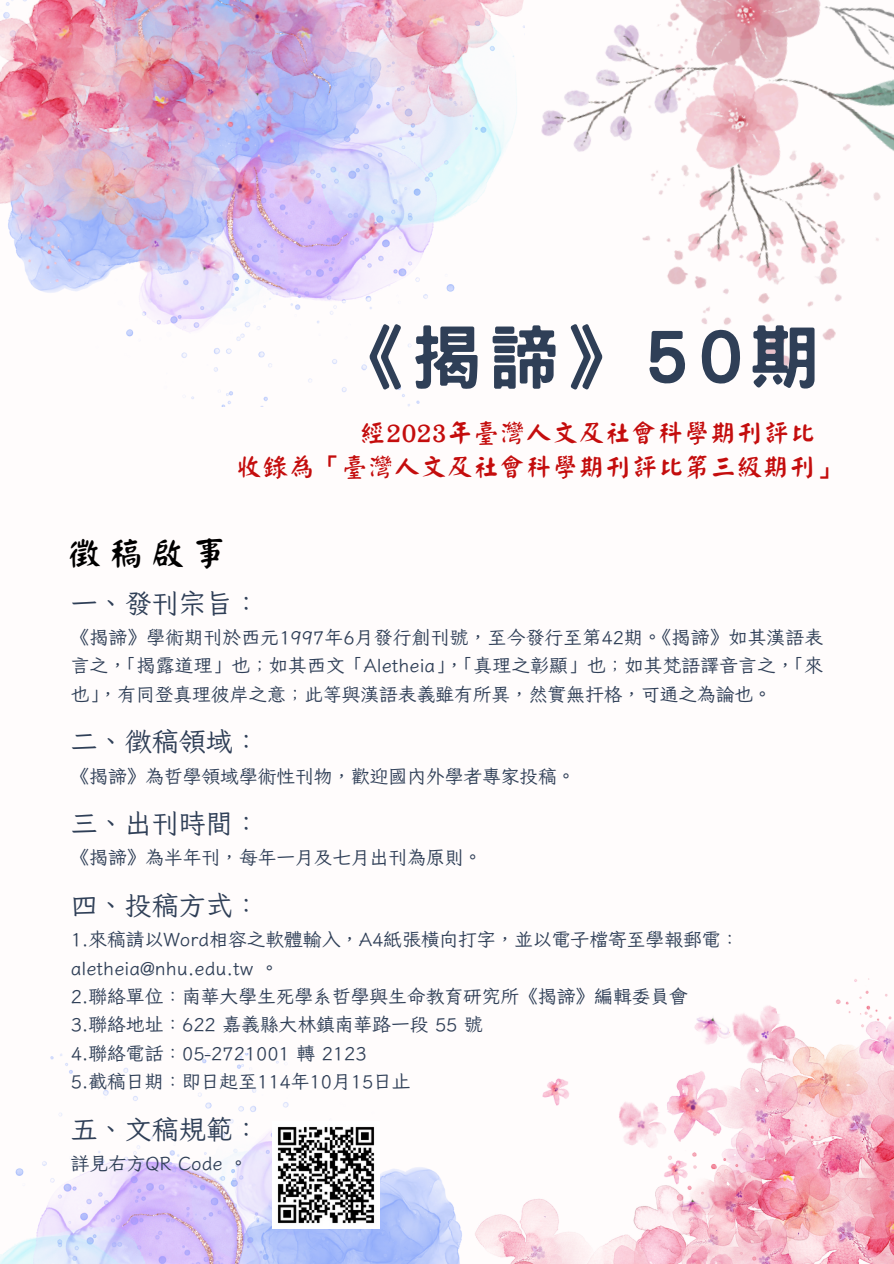
<style>
.page{position:relative;width:894px;height:1264px;background:#fff}
.page>*{position:absolute;margin:0;border:0;box-sizing:border-box;transform-origin:0 0}
.t1{font:800 70.2px "Han Wang Hei";color:#2f3f57}
.t2{font:34.2px "Han Wang Yan Kai";color:#000}
.t3{font:27px "Iansui 094";color:#2f3f57}
.t4{font:26.25px/33.6px "Han Wang Yan Kai";color:#c40d0d}
.t5{font:18.75px/28.3px "Iansui 094";color:#2f3f57;text-align:justify}
</style>
<div class="page">
<img style="left:0;top:1053px;width:447px;height:210px">
<img style="left:0;top:0;width:427px;height:357px">
<img style="left:427px;top:0;width:466px;height:370px">
<img style="left:447px;top:978px;width:446px;height:285px">
<img style="left:273px;top:1121px;width:107px;height:107px">
<p class="t1" style="left:333px;top:322px;width:487px">《揭諦》50期</p>
<p class="t4" style="left:236px;top:416px;width:607px;text-indent:123px">經2023年臺灣人文及社會科學期刊評比收錄為「臺灣人文及社會科學期刊評比第三級期刊」</p>
<p class="t2" style="left:68px;top:536px;width:161px">徵稿啟事</p>
<p class="t3" style="left:71px;top:589px;width:190px">一、發刊宗旨：</p>
<p class="t5" style="left:71px;top:622px;width:753px">《揭諦》學術期刊於西元1997年6月發行創刊號，至今發行至第42期。《揭諦》如其漢語表言之，「揭露道理」也；如其西文「Aletheia」，「真理之彰顯」也；如其梵語譯音言之，「來也」，有同登真理彼岸之意；此等與漢語表義雖有所異，然實無扞格，可通之為論也。</p>
<h1 class="t3" style="left:71px;top:727px;width:190px">二、徵稿領域：</h1>
<h3 class="t5" style="left:71px;top:761px;width:506px">《揭諦》為哲學領域學術性刊物，歡迎國內外學者專家投稿。</h3>
<h2 class="t3" style="left:71px;top:809px;width:190px">三、出刊時間：</h2>
<p class="t5" style="left:71px;top:843px;width:413px">《揭諦》為半年刊，每年一月及七月出刊為原則。</p>
<p class="t3" style="left:71px;top:891px;width:190px">四、投稿方式：</p>
<p class="t5" style="left:71px;top:924px;width:670px">1.來稿請以Word相容之軟體輸入，A4紙張橫向打字，並以電子檔寄至學報郵電：aletheia@nhu.edu.tw 。</p>
<p class="t5" style="left:71px;top:981px;width:618px">2.聯絡單位：南華大學生死學系哲學與生命教育研究所《揭諦》編輯委員會</p>
<p class="t5" style="left:71px;top:1010px;width:413px">3.聯絡地址：622 嘉義縣大林鎮南華路一段 55 號</p>
<p class="t5" style="left:71px;top:1038px;width:297px">4.聯絡電話：05-2721001 轉 2123</p>
<p class="t5" style="left:71px;top:1066px;width:341px">5.截稿日期：即日起至114年10月15日止</p>
<p class="t3" style="left:71px;top:1114px;width:190px">五、文稿規範：</p>
<p class="t5" style="left:71px;top:1148px;width:179px">詳見右方QR Code 。</p>
</div>
